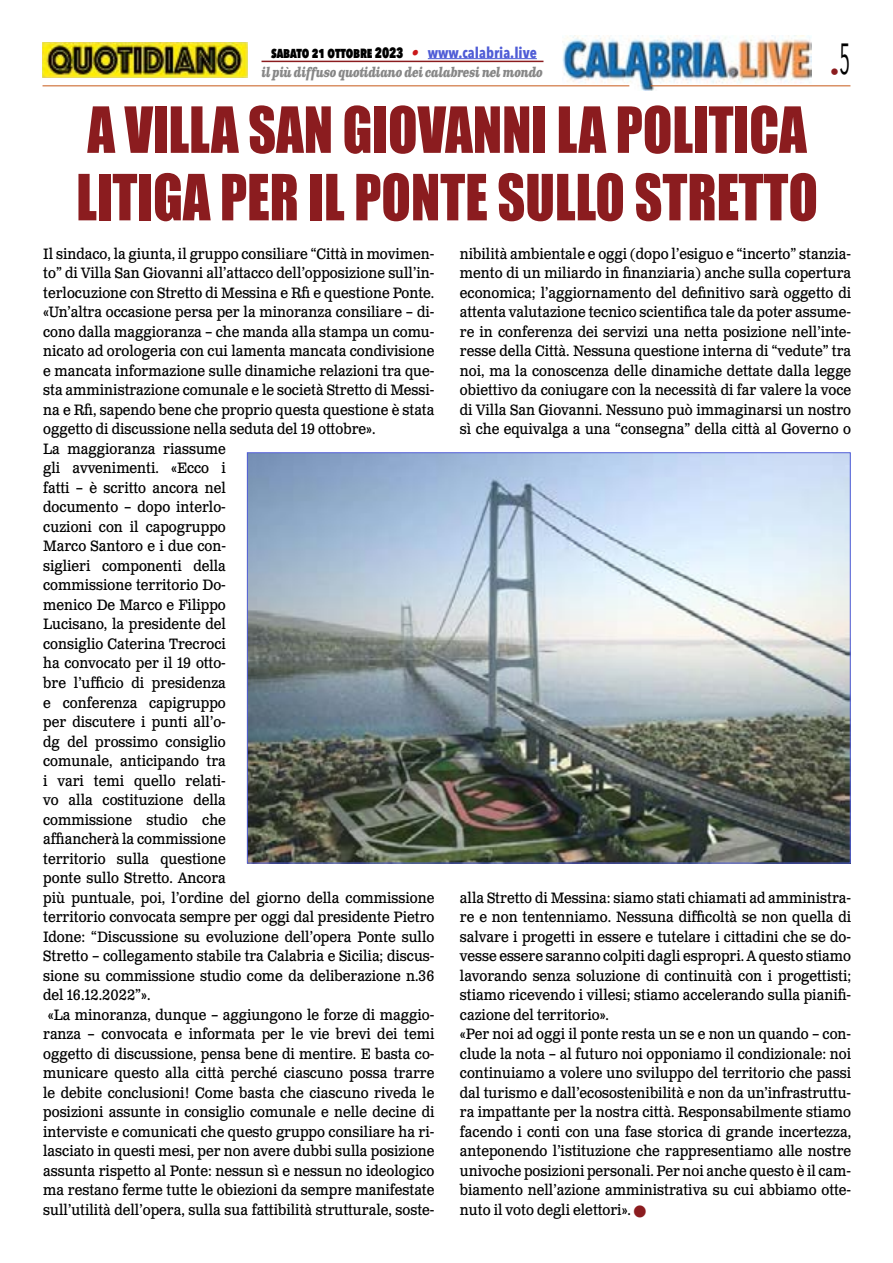
<style>
.page{position:relative;width:893px;height:1263px;background:#fff}
.page>*{position:absolute;margin:0;border:0;box-sizing:border-box;transform-origin:0 0}
.t1{font:58.8px/67.5px "Impact";color:#8b1c1f;scale:.92 1}
.t2{font:18px "Avenir Next Condensed";color:#8b1c1f}
.t3{font:15px/19.5px "Clarendon Text Pro";color:#000;text-align:justify;scale:.9 1}
.t4{font:800 15px "Avenir Next Condensed";letter-spacing:-.01em;color:#000;scale:.86 1}
.t5{font:italic 700 13.5px "Clarendon Text Pro";letter-spacing:-.05em;color:#878787;scale:.79 1}
.s1{font-family:"Clarendon Text Pro";font-weight:700;font-style:italic;color:#ca181a}
.s2{font-weight:700;color:#4f5cd6}
.s3{color:#8b1c1f}
</style>
<div class="page">
<img style="left:563px;top:36px;width:248px;height:54px">
<hr style="left:43px;top:85px;width:586px;height:1px;background:#c85a19">
<hr style="left:651px;top:85px;width:199px;height:1px;background:#c85a19">
<hr style="left:428px;top:58px;width:109px;height:1px;background:#4f5cd6">
<hr style="left:261px;top:61px;width:282px;height:1px;background:#8b1c1f">
<img style="left:43px;top:43px;width:204px;height:34px">
<img style="left:249px;top:454px;width:599px;height:407px">
<p class="t4" style="left:271px;top:43px;width:311px">SABATO 21 OTTOBRE 2023 <span class="s1">•</span> <span class="s2">www.calabria.live</span></p>
<p class="t5" style="left:261px;top:64px;width:358px">il più diffuso quotidiano dei calabresi nel mondo</p>
<h1 class="t1" style="left:76px;top:94px;width:808px">A VILLA SAN GIOVANNI LA POLITICA<br>LITIGA PER IL PONTE SULLO STRETTO</h1>
<p class="t2" style="left:830px;top:57px;width:22px">•<sup>5</sup></p>
<p class="t3" style="left:43px;top:245px;width:436px">Il sindaco, la giunta, il gruppo consiliare “Città in movimen-</p>
<p class="t3" style="left:43px;top:264px;width:436px">to” di Villa San Giovanni all’attacco dell’opposizione sull’in-</p>
<p class="t3" style="left:43px;top:284px;width:436px">terlocuzione con Stretto di Messina e Rfi e questione Ponte.</p>
<p class="t3" style="left:43px;top:303px;width:436px">«Un’altra occasione persa per la minoranza consiliare – di-</p>
<p class="t3" style="left:43px;top:323px;width:436px">cono dalla maggioranza – che manda alla stampa un comu-</p>
<p class="t3" style="left:43px;top:342px;width:436px">nicato ad orologeria con cui lamenta mancata condivisione</p>
<p class="t3" style="left:43px;top:362px;width:436px">e mancata informazione sulle dinamiche relazioni tra que-</p>
<p class="t3" style="left:43px;top:381px;width:436px">sta amministrazione comunale e le società Stretto di Messi-</p>
<p class="t3" style="left:43px;top:401px;width:436px">na e Rfi, sapendo bene che proprio questa questione è stata</p>
<p class="t3" style="left:43px;top:420px;width:371px">oggetto di discussione nella seduta del 19 ottobre».</p>
<p class="t3" style="left:43px;top:440px;width:204px">La maggioranza riassume</p>
<p class="t3" style="left:43px;top:459px;width:204px">gli avvenimenti. «Ecco i</p>
<p class="t3" style="left:43px;top:479px;width:204px">fatti – è scritto ancora nel</p>
<p class="t3" style="left:43px;top:498px;width:204px">documento – dopo interlo-</p>
<p class="t3" style="left:43px;top:518px;width:204px">cuzioni con il capogruppo</p>
<p class="t3" style="left:43px;top:537px;width:204px">Marco Santoro e i due con-</p>
<p class="t3" style="left:43px;top:557px;width:204px">siglieri componenti della</p>
<p class="t3" style="left:43px;top:576px;width:204px">commissione territorio Do-</p>
<p class="t3" style="left:43px;top:596px;width:204px">menico De Marco e Filippo</p>
<p class="t3" style="left:43px;top:615px;width:204px">Lucisano, la presidente del</p>
<p class="t3" style="left:43px;top:635px;width:204px">consiglio Caterina Trecroci</p>
<p class="t3" style="left:43px;top:654px;width:204px">ha convocato per il 19 otto-</p>
<p class="t3" style="left:43px;top:674px;width:204px">bre l’ufficio di presidenza</p>
<p class="t3" style="left:43px;top:693px;width:204px">e conferenza capigruppo</p>
<p class="t3" style="left:43px;top:713px;width:204px">per discutere i punti all’o-</p>
<p class="t3" style="left:43px;top:732px;width:204px">dg del prossimo consiglio</p>
<p class="t3" style="left:43px;top:752px;width:204px">comunale, anticipando tra</p>
<p class="t3" style="left:43px;top:771px;width:204px">i vari temi quello relati-</p>
<p class="t3" style="left:43px;top:791px;width:204px">vo alla costituzione della</p>
<p class="t3" style="left:43px;top:810px;width:204px">commissione studio che</p>
<p class="t3" style="left:43px;top:830px;width:204px">affiancherà la commissione</p>
<p class="t3" style="left:43px;top:849px;width:204px">territorio sulla questione</p>
<p class="t3" style="left:43px;top:869px;width:204px">ponte sullo Stretto. Ancora</p>
<p class="t3" style="left:43px;top:888px;width:436px">più puntuale, poi, l’ordine del giorno della commissione</p>
<p class="t3" style="left:43px;top:908px;width:436px">territorio convocata sempre per oggi dal presidente Pietro</p>
<p class="t3" style="left:43px;top:927px;width:436px">Idone: “Discussione su evoluzione dell’opera Ponte sullo</p>
<p class="t3" style="left:43px;top:947px;width:436px">Stretto – collegamento stabile tra Calabria e Sicilia; discus-</p>
<p class="t3" style="left:43px;top:966px;width:436px">sione su commissione studio come da deliberazione n.36</p>
<p class="t3" style="left:43px;top:986px;width:121px">del 16.12.2022”».</p>
<p class="t3" style="left:48px;top:1005px;width:431px">«La minoranza, dunque – aggiungono le forze di maggio-</p>
<p class="t3" style="left:43px;top:1025px;width:436px">ranza – convocata e informata per le vie brevi dei temi</p>
<p class="t3" style="left:43px;top:1044px;width:436px">oggetto di discussione, pensa bene di mentire. E basta co-</p>
<p class="t3" style="left:43px;top:1064px;width:436px">municare questo alla città perché ciascuno possa trarre</p>
<p class="t3" style="left:43px;top:1083px;width:436px">le debite conclusioni! Come basta che ciascuno riveda le</p>
<p class="t3" style="left:43px;top:1103px;width:436px">posizioni assunte in consiglio comunale e nelle decine di</p>
<p class="t3" style="left:43px;top:1122px;width:436px">interviste e comunicati che questo gruppo consiliare ha ri-</p>
<p class="t3" style="left:43px;top:1142px;width:436px">lasciato in questi mesi, per non avere dubbi sulla posizione</p>
<p class="t3" style="left:43px;top:1161px;width:436px">assunta rispetto al Ponte: nessun sì e nessun no ideologico</p>
<p class="t3" style="left:43px;top:1181px;width:436px">ma restano ferme tutte le obiezioni da sempre manifestate</p>
<p class="t3" style="left:43px;top:1200px;width:436px">sull’utilità dell’opera, sulla sua fattibilità strutturale, soste-</p>
<p class="t3" style="left:460px;top:245px;width:436px">nibilità ambientale e oggi (dopo l’esiguo e “incerto” stanzia&shy;mento di un miliardo in finanziaria) anche sulla copertura economica; l’aggiornamento del definitivo sarà oggetto di attenta valutazione tecnico scientifica tale da poter assume&shy;re in conferenza dei servizi una netta posizione nell’inte&shy;resse della Città. Nessuna questione interna di “vedute” tra noi, ma la conoscenza delle dinamiche dettate dalla legge obiettivo da coniugare con la necessità di far valere la voce di Villa San Giovanni. Nessuno può immaginarsi un nostro sì che equivalga a una “consegna” della città al Governo o</p>
<p class="t3" style="left:460px;top:888px;width:436px;text-align:left">alla Stretto di Messina: siamo stati chiamati ad amministra&shy;re e non tentenniamo. Nessuna difficoltà se non quella di salvare i progetti in essere e tutelare i cittadini che se do&shy;vesse essere saranno colpiti dagli espropri. A questo stiamo lavorando senza soluzione di continuità con i progettisti; stiamo ricevendo i villesi; stiamo accelerando sulla pianifi&shy;cazione del territorio».<br>«Per noi ad oggi il ponte resta un se e non un quando – con&shy;clude la nota – al futuro noi opponiamo il condizionale: noi continuiamo a volere uno sviluppo del territorio che passi dal turismo e dall’ecosostenibilità e non da un’infrastruttu&shy;ra impattante per la nostra città. Responsabilmente stiamo facendo i conti con una fase storica di grande incertezza, anteponendo l’istituzione che rappresentiamo alle nostre univoche posizioni personali. Per noi anche questo è il cam&shy;biamento nell’azione amministrativa su cui abbiamo otte&shy;nuto il voto degli elettori». <span class="s3">■</span></p>
</div>
